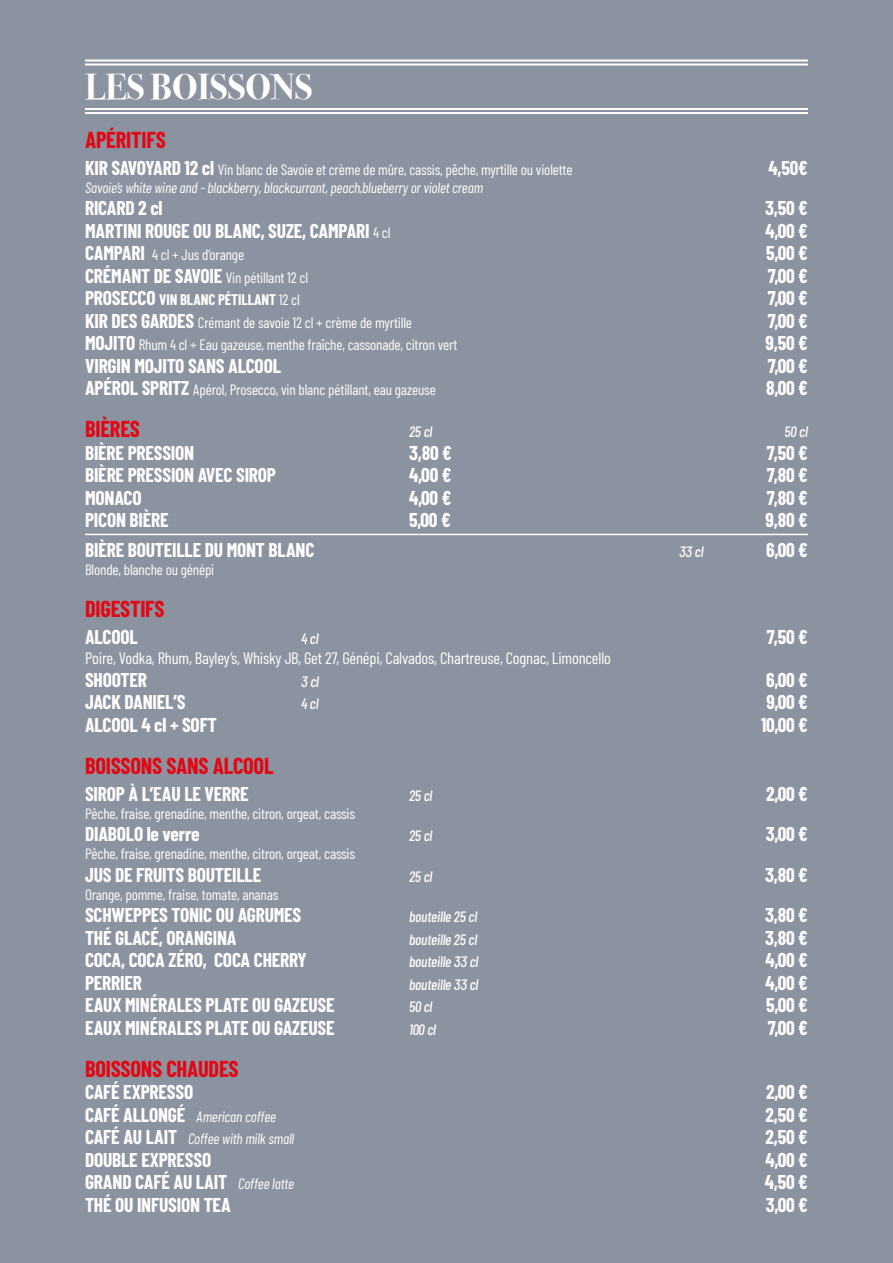
<style>
.page{position:relative;width:893px;height:1263px;background:#8b93a0}
.page>*{position:absolute;margin:0;border:0;box-sizing:border-box;transform-origin:0 0}
.t1{font:700 36px "Bodoni Svty Two ITCTT";color:#fff}
.t2{font:700 22.5px "Barlow Condensed";letter-spacing:-.01em;color:#e30613}
.t3{font:700 19.5px "Barlow Condensed";letter-spacing:-.01em;color:#fff}
.t4{font:16.5px "Barlow Condensed";letter-spacing:-.01em;color:#fff}
.t5{font:15px "Barlow Condensed";letter-spacing:-.01em;color:#fff}
.t6{font:italic 15px "Barlow Condensed";letter-spacing:-.01em;color:#fff}
.t7{font:italic 500 15px "Barlow Condensed";letter-spacing:-.01em;color:#fff}
.t8{font:700 15px "Barlow Condensed";letter-spacing:-.01em;color:#fff}
.s1{font-weight:700;font-size:19.5px}
.s2{font-weight:400;font-size:15px}
.s3{font-size:19.5px}
.s4{font-weight:400}
.s5{font-weight:700;font-style:normal;font-size:19.5px}
.s6{font-weight:400;font-style:italic;font-size:15px}
</style>
<div class="page">
<hr style="left:85px;top:60px;width:723px;height:2px;background:#fff">
<hr style="left:85px;top:64px;width:723px;height:2px;background:#fff">
<hr style="left:85px;top:108px;width:723px;height:2px;background:#fff">
<hr style="left:85px;top:112px;width:723px;height:2px;background:#fff">
<hr style="left:85px;top:534px;width:723px;height:1px;background:#fff">
<h1 class="t1" style="left:85px;top:57px;width:229px">LES BOISSONS</h1>
<p class="t2" style="left:85px;top:126px;width:82px">APÉRITIFS</p>
<p class="t5" style="left:85px;top:160px;width:489px"><span class="s1">KIR SAVOYARD 12 cl</span> Vin blanc de Savoie et crème de mûre, cassis, pêche, myrtille ou violette</p>
<p class="t3" style="left:768px;top:156px;width:41px">4,50€</p>
<p class="t6" style="left:85px;top:178px;width:400px">Savoie’s white wine and - blackberry, blackcurrant, peach,blueberry or violet cream</p>
<p class="t3" style="left:85px;top:196px;width:79px">RICARD 2 cl</p>
<p class="t3" style="left:765px;top:196px;width:44px">3,50 €</p>
<p class="t3" style="left:85px;top:219px;width:307px">MARTINI ROUGE OU BLANC, SUZE, CAMPARI <span class="s2">4 cl</span></p>
<p class="t3" style="left:765px;top:219px;width:44px">4,00 €</p>
<p class="t5" style="left:85px;top:245px;width:161px"><span class="s1">CAMPARI</span> 4 cl + Jus d’orange</p>
<p class="t3" style="left:766px;top:241px;width:43px">5,00 €</p>
<p class="t5" style="left:85px;top:268px;width:225px"><span class="s1">CRÉMANT DE SAVOIE</span> Vin pétillant 12 cl</p>
<p class="t3" style="left:768px;top:264px;width:42px">7,00 €</p>
<p class="t8" style="left:85px;top:290px;width:216px"><span class="s3">PROSECCO</span> VIN BLANC PÉTILLANT <span class="s4">12 cl</span></p>
<p class="t3" style="left:768px;top:286px;width:42px">7,00 €</p>
<p class="t5" style="left:85px;top:313px;width:328px"><span class="s1">KIR DES GARDES</span> Crémant de savoie 12 cl + crème de myrtille</p>
<p class="t3" style="left:768px;top:309px;width:42px">7,00 €</p>
<p class="t5" style="left:85px;top:335px;width:374px"><span class="s1">MOJITO</span> Rhum 4 cl + Eau gazeuse, menthe fraîche, cassonade, citron vert</p>
<p class="t3" style="left:765px;top:331px;width:44px">9,50 €</p>
<p class="t3" style="left:85px;top:354px;width:197px">VIRGIN MOJITO SANS ALCOOL</p>
<p class="t3" style="left:768px;top:354px;width:42px">7,00 €</p>
<p class="t5" style="left:85px;top:380px;width:352px"><span class="s1">APÉROL SPRITZ</span> Apérol, Prosecco, vin blanc pétillant, eau gazeuse</p>
<p class="t3" style="left:766px;top:376px;width:43px">8,00 €</p>
<p class="t2" style="left:85px;top:415px;width:57px">BIÈRES</p>
<p class="t7" style="left:409px;top:422px;width:25px">25 cl</p>
<p class="t7" style="left:785px;top:422px;width:25px">50 cl</p>
<p class="t3" style="left:85px;top:441px;width:111px">BIÈRE PRESSION</p>
<p class="t3" style="left:409px;top:441px;width:44px">3,80 €</p>
<p class="t3" style="left:767px;top:441px;width:42px">7,50 €</p>
<p class="t3" style="left:85px;top:463px;width:192px">BIÈRE PRESSION AVEC SIROP</p>
<p class="t3" style="left:409px;top:463px;width:44px">4,00 €</p>
<p class="t3" style="left:767px;top:463px;width:42px">7,80 €</p>
<p class="t3" style="left:85px;top:486px;width:58px">MONACO</p>
<p class="t3" style="left:409px;top:486px;width:44px">4,00 €</p>
<p class="t3" style="left:767px;top:486px;width:42px">7,80 €</p>
<p class="t3" style="left:85px;top:508px;width:85px">PICON BIÈRE</p>
<p class="t3" style="left:409px;top:508px;width:43px">5,00 €</p>
<p class="t3" style="left:765px;top:508px;width:44px">9,80 €</p>
<p class="t3" style="left:85px;top:538px;width:231px">BIÈRE BOUTEILLE DU MONT BLANC</p>
<p class="t7" style="left:679px;top:542px;width:26px">33 cl</p>
<p class="t3" style="left:766px;top:538px;width:43px">6,00 €</p>
<p class="t5" style="left:85px;top:560px;width:131px">Blonde, blanche ou génépi</p>
<p class="t2" style="left:85px;top:595px;width:81px">DIGESTIFS</p>
<p class="t3" style="left:85px;top:625px;width:54px">ALCOOL</p>
<p class="t7" style="left:301px;top:629px;width:19px">4 cl</p>
<p class="t3" style="left:767px;top:625px;width:42px">7,50 €</p>
<p class="t4" style="left:85px;top:648px;width:527px">Poire, Vodka, Rhum, Bayley’s, Whisky JB, Get 27, Génépi, Calvados, Chartreuse, Cognac, Limoncello</p>
<p class="t3" style="left:85px;top:667px;width:64px">SHOOTER</p>
<p class="t7" style="left:301px;top:672px;width:19px">3 cl</p>
<p class="t3" style="left:766px;top:667px;width:43px">6,00 €</p>
<p class="t3" style="left:85px;top:690px;width:102px">JACK DANIEL’S</p>
<p class="t7" style="left:301px;top:694px;width:19px">4 cl</p>
<p class="t3" style="left:766px;top:690px;width:43px">9,00 €</p>
<p class="t3" style="left:85px;top:712px;width:133px">ALCOOL 4 cl + SOFT</p>
<p class="t3" style="left:761px;top:712px;width:48px">10,00 €</p>
<p class="t2" style="left:85px;top:751px;width:190px">BOISSONS SANS ALCOOL</p>
<p class="t3" style="left:85px;top:781px;width:165px">SIROP À L’EAU LE VERRE</p>
<p class="t7" style="left:409px;top:786px;width:25px">25 cl</p>
<p class="t3" style="left:766px;top:781px;width:43px">2,00 €</p>
<p class="t5" style="left:85px;top:804px;width:271px">Pêche, fraise, grenadine, menthe, citron, orgeat, cassis</p>
<p class="t3" style="left:85px;top:822px;width:116px">DIABOLO le verre</p>
<p class="t7" style="left:409px;top:826px;width:25px">25 cl</p>
<p class="t3" style="left:766px;top:822px;width:44px">3,00 €</p>
<p class="t5" style="left:85px;top:844px;width:271px">Pêche, fraise, grenadine, menthe, citron, orgeat, cassis</p>
<p class="t3" style="left:85px;top:862px;width:178px">JUS DE FRUITS BOUTEILLE</p>
<p class="t7" style="left:409px;top:867px;width:25px">25 cl</p>
<p class="t3" style="left:765px;top:862px;width:44px">3,80 €</p>
<p class="t5" style="left:85px;top:885px;width:195px">Orange, pomme, fraise, tomate, ananas</p>
<p class="t3" style="left:85px;top:903px;width:218px">SCHWEPPES TONIC OU AGRUMES</p>
<p class="t7" style="left:409px;top:907px;width:70px">bouteille 25 cl</p>
<p class="t3" style="left:765px;top:903px;width:44px">3,80 €</p>
<p class="t3" style="left:85px;top:925px;width:153px">THÉ GLACÉ, ORANGINA</p>
<p class="t7" style="left:409px;top:930px;width:70px">bouteille 25 cl</p>
<p class="t3" style="left:765px;top:925px;width:44px">3,80 €</p>
<p class="t3" style="left:85px;top:948px;width:223px">COCA, COCA ZÉRO, COCA CHERRY</p>
<p class="t7" style="left:409px;top:952px;width:71px">bouteille 33 cl</p>
<p class="t3" style="left:765px;top:948px;width:44px">4,00 €</p>
<p class="t3" style="left:85px;top:970px;width:59px">PERRIER</p>
<p class="t7" style="left:409px;top:975px;width:71px">bouteille 33 cl</p>
<p class="t3" style="left:765px;top:970px;width:44px">4,00 €</p>
<p class="t3" style="left:85px;top:993px;width:251px">EAUX MINÉRALES PLATE OU GAZEUSE</p>
<p class="t7" style="left:409px;top:997px;width:25px">50 cl</p>
<p class="t3" style="left:766px;top:993px;width:43px">5,00 €</p>
<p class="t3" style="left:85px;top:1015px;width:251px">EAUX MINÉRALES PLATE OU GAZEUSE</p>
<p class="t7" style="left:409px;top:1020px;width:28px">100 cl</p>
<p class="t3" style="left:768px;top:1015px;width:42px">7,00 €</p>
<p class="t2" style="left:85px;top:1054px;width:155px">BOISSONS CHAUDES</p>
<p class="t3" style="left:85px;top:1080px;width:110px">CAFÉ EXPRESSO</p>
<p class="t3" style="left:766px;top:1080px;width:43px">2,00 €</p>
<p class="t6" style="left:85px;top:1107px;width:193px"><span class="s5">CAFÉ ALLONGÉ</span> American coffee</p>
<p class="t3" style="left:765px;top:1102px;width:44px">2,50 €</p>
<p class="t6" style="left:85px;top:1129px;width:211px"><span class="s5">CAFÉ AU LAIT</span> Coffee with milk small</p>
<p class="t3" style="left:765px;top:1125px;width:44px">2,50 €</p>
<p class="t3" style="left:85px;top:1147px;width:128px">DOUBLE EXPRESSO</p>
<p class="t3" style="left:765px;top:1147px;width:44px">4,00 €</p>
<p class="t3" style="left:85px;top:1170px;width:211px">GRAND CAFÉ AU LAIT <span class="s6">Coffee latte</span></p>
<p class="t3" style="left:765px;top:1170px;width:45px">4,50 €</p>
<p class="t3" style="left:85px;top:1192px;width:147px">THÉ OU INFUSION TEA</p>
<p class="t3" style="left:766px;top:1192px;width:44px">3,00 €</p>
</div>
